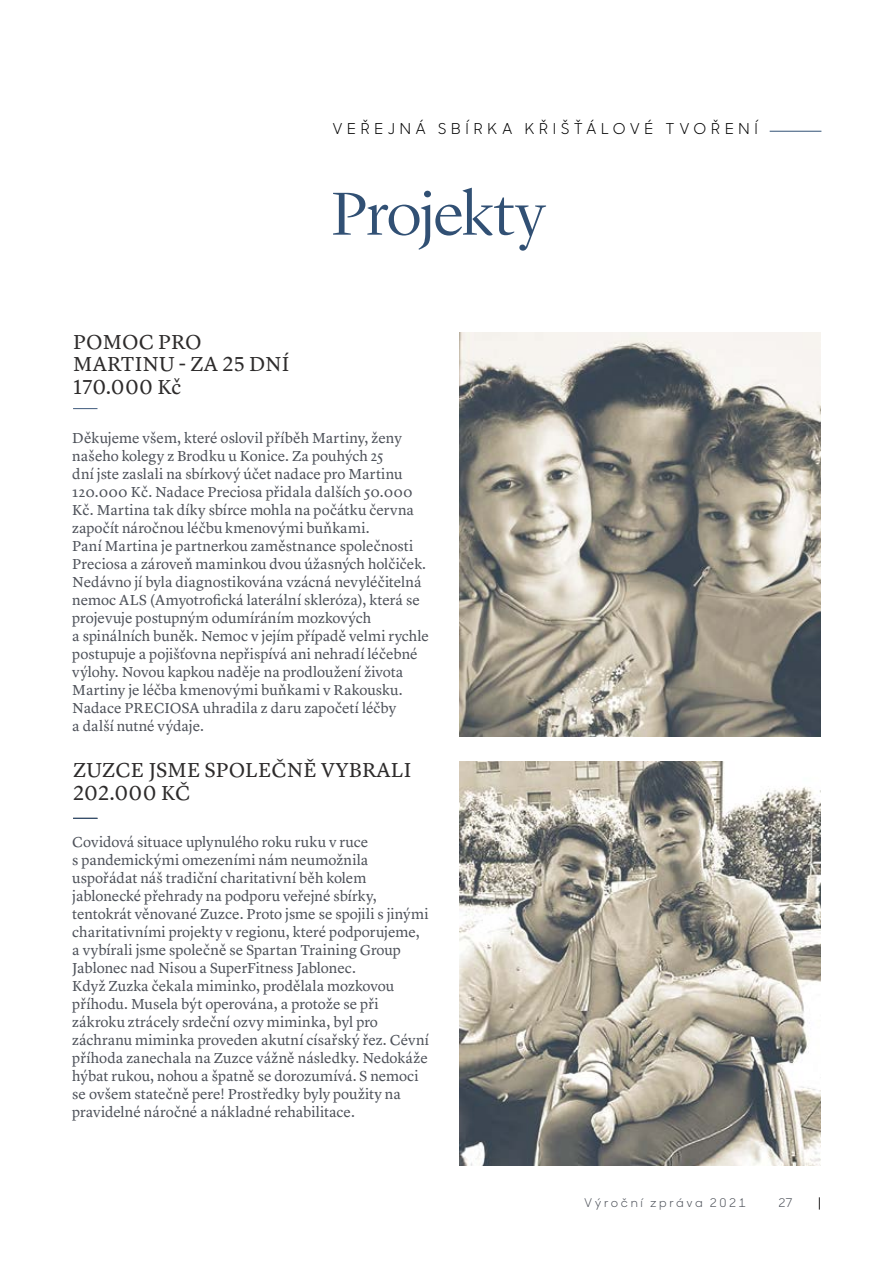
<style>
.page{position:relative;width:893px;height:1263px;background:#fff}
.page>*{position:absolute;margin:0;border:0;box-sizing:border-box;transform-origin:0 0}
.t1{font:300 63px "Lyon Display";letter-spacing:-.025em;color:#315074;scale:1.05 1}
.t2{font:21px/22.5px "Lyon Text";letter-spacing:.015em;color:#2d2b2b}
.t3{font:15px/18px "Lyon Text";color:#4d5159}
.t4{font:15px "Sharp Sans Display No 1";letter-spacing:.315em;color:#000}
.t5{font:12px "Sharp Sans Display No 1";letter-spacing:.21em;color:#4d5159}
</style>
<div class="page">
<svg style="left:819px;top:1197px;width:1px;height:12px"></svg>
<img style="left:459px;top:333px;width:361px;height:403px">
<img style="left:459px;top:762px;width:361px;height:403px">
<svg style="left:73px;top:408px;width:24px;height:1px"></svg>
<svg style="left:73px;top:818px;width:24px;height:1px"></svg>
<hr style="left:770px;top:131px;width:51px;height:1px;background:#315074">
<p class="t4" style="left:332px;top:117px;width:427px">VEŘEJNÁ SBÍRKA KŘIŠŤÁLOVÉ TVOŘENÍ</p>
<h1 class="t1" style="left:331px;top:168px;width:205px">Projekty</h1>
<h2 class="t2" style="left:73px;top:329px;width:218px">POMOC PRO<br>MARTINU - ZA 25 DNÍ<br>170.000 Kč</h2>
<p class="t3" style="left:72px;top:428px;width:358px">Děkujeme všem, které oslovil příběh Martiny, ženy našeho kolegy z Brodku u Konice. Za pouhých 25<br>dní jste zaslali na sbírkový účet nadace pro Martinu 120.000 Kč. Nadace Preciosa přidala dalších 50.000<br>Kč. Martina tak díky sbírce mohla na počátku června započít náročnou léčbu kmenovými buňkami.<br>Paní Martina je partnerkou zaměstnance společnosti Preciosa a zároveň maminkou dvou úžasných holčiček.<br>Nedávno jí byla diagnostikována vzácná nevyléčitelná nemoc ALS (Amyotrofická laterální skleróza), která se projevuje postupným odumíráním mozkových<br>a spinálních buněk. Nemoc v jejím případě velmi rychle postupuje a pojišťovna nepřispívá ani nehradí léčebné výlohy. Novou kapkou naděje na prodloužení života Martiny je léčba kmenovými buňkami v Rakousku.<br>Nadace PRECIOSA uhradila z daru započetí léčby<br>a další nutné výdaje.</p>
<h2 class="t2" style="left:73px;top:757px;width:339px">ZUZCE JSME SPOLEČNĚ VYBRALI<br>202.000 KČ</h2>
<p class="t3" style="left:72px;top:831px;width:358px">Covidová situace uplynulého roku ruku v ruce<br>s pandemickými omezeními nám neumožnila uspořádat náš tradiční charitativní běh kolem jablonecké přehrady na podporu veřejné sbírky, tentokrát věnované Zuzce. Proto jsme se spojili s jinými charitativními projekty v regionu, které podporujeme, a vybírali jsme společně se Spartan Training Group Jablonec nad Nisou a SuperFitness Jablonec.<br>Když Zuzka čekala miminko, prodělala mozkovou příhodu. Musela být operována, a protože se při zákroku ztrácely srdeční ozvy miminka, byl pro záchranu miminka proveden akutní císařský řez. Cévní příhoda zanechala na Zuzce vážně následky. Nedokáže hýbat rukou, nohou a špatně se dorozumívá. S nemoci se ovšem statečně pere! Prostředky byly použity na pravidelné náročné a nákladné rehabilitace.</p>
<p class="t5" style="left:584px;top:1193px;width:163px">Výroční zpráva 2021</p>
<p class="t5" style="left:778px;top:1193px;width:16px">27</p>
</div>
